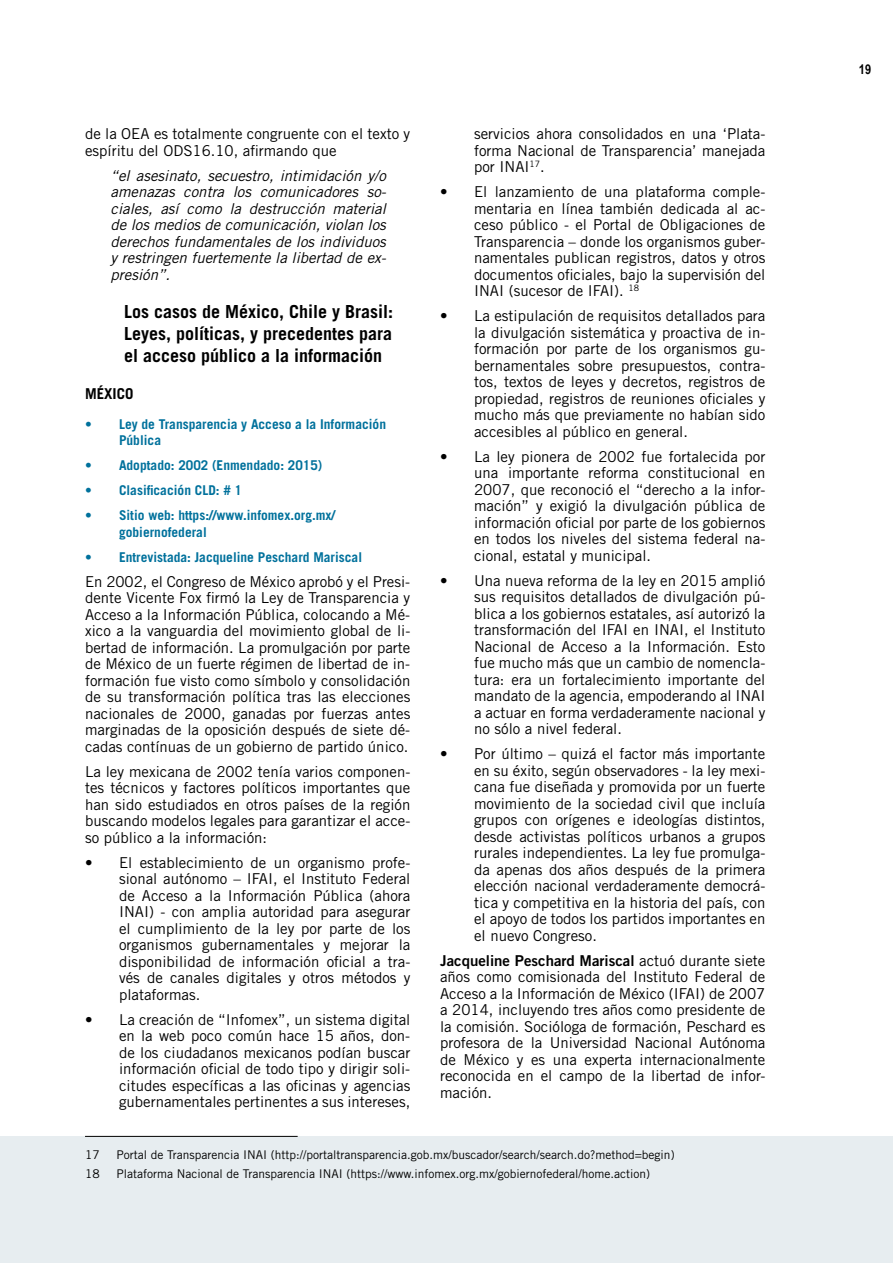
<style>
.page{position:relative;width:893px;height:1263px;background:#fff}
.page>*{position:absolute;margin:0;border:0;box-sizing:border-box;transform-origin:0 0}
.t1{font:700 18px/21.6px "Trade Gothic";color:#000;text-align:justify}
.t2{font:15px/16.5px "Trade Gothic";color:#000;text-align:justify}
.t3{font:italic 15px/16.5px "Trade Gothic";color:#000;text-align:justify}
.t4{font:15px "Trade Gothic Bold Two";color:#000}
.t5{font:700 15px "Trade Gothic";color:#000}
.t6{font:700 13.5px/16.5px "Trade Gothic";color:#00719c}
.t7{font:700 13.5px "Arial Narrow";color:#000}
.t8{font:12px "Trade Gothic";color:#000}
.s1{font-family:"Trade Gothic"}
</style>
<div class="page">
<div style="left:0;top:1137px;width:893px;height:126px;background:#e7edf0"></div>
<hr style="left:85px;top:1136px;width:213px;height:1px;background:#000">
<p class="t2" style="left:85px;top:125px;width:327px">de la OEA es totalmente congruente con el texto y espíritu del ODS16.10, afirmando que</p>
<p class="t3" style="left:111px;top:167px;width:277px">“el asesinato, secuestro, intimidación y/o amenazas contra los comunicadores so&shy;ciales, así como la destrucción material de los medios de comunicación, violan los derechos fundamentales de los individuos y restringen fuertemente la libertad de ex&shy;presión”.</p>
<p class="t1" style="left:124px;top:301px;width:271px">Los casos de México, Chile y Brasil:<br>Leyes, políticas, y precedentes para el acceso público a la información</p>
<p class="t5" style="left:85px;top:385px;width:50px">MÉXICO</p>
<p class="t6" style="left:119px;top:415px;width:269px;text-indent:-34px">• Ley de Transparencia y Acceso a la Información<br>Pública</p>
<p class="t6" style="left:85px;top:457px;width:239px">• Adoptado: 2002 (Enmendado: 2015)</p>
<p class="t6" style="left:85px;top:482px;width:159px">• Clasificación CLD: # 1</p>
<p class="t6" style="left:119px;top:507px;width:218px;text-indent:-34px">• Sitio web: https://www.infomex.org.mx/ gobiernofederal</p>
<p class="t6" style="left:85px;top:548px;width:279px">• Entrevistada: Jacqueline Peschard Mariscal</p>
<p class="t2" style="left:85px;top:573px;width:327px">En 2002, el Congreso de México aprobó y el Presi&shy;dente Vicente Fox firmó la Ley de Transparencia y Acceso a la Información Pública, colocando a Mé&shy;xico a la vanguardia del movimiento global de li&shy;bertad de información. La promulgación por parte de México de un fuerte régimen de libertad de in&shy;formación fue visto como símbolo y consolidación de su transformación política tras las elecciones nacionales de 2000, ganadas por fuerzas antes marginadas de la oposición después de siete dé&shy;cadas contínuas de un gobierno de partido único.</p>
<p class="t2" style="left:85px;top:763px;width:327px">La ley mexicana de 2002 tenía varios componen&shy;tes técnicos y factores políticos importantes que han sido estudiados en otros países de la región buscando modelos legales para garantizar el acce&shy;so público a la información:</p>
<p class="t2" style="left:119px;top:854px;width:293px;text-indent:-34px">• El establecimiento de un organismo profe&shy;sional autónomo – IFAI, el Instituto Federal de Acceso a la Información Pública (ahora INAI) - con amplia autoridad para asegurar el cumplimiento de la ley por parte de los organismos gubernamentales y mejorar la disponibilidad de información oficial a tra&shy;vés de canales digitales y otros métodos y plataformas.</p>
<p class="t2" style="left:119px;top:1011px;width:293px;text-indent:-34px">• La creación de “Infomex”, un sistema digital en la web poco común hace 15 años, don&shy;de los ciudadanos mexicanos podían buscar información oficial de todo tipo y dirigir soli&shy;citudes específicas a las oficinas y agencias gubernamentales pertinentes a sus intereses,</p>
<p class="t2" style="left:474px;top:125px;width:293px">servicios ahora consolidados en una ‘Plata&shy;forma Nacional de Transparencia’ manejada por INAI<sup>17</sup>.</p>
<p class="t2" style="left:474px;top:183px;width:293px;text-indent:-34px">• El lanzamiento de una plataforma comple&shy;mentaria en línea también dedicada al ac&shy;ceso público - el Portal de Obligaciones de Transparencia – donde los organismos guber&shy;namentales publican registros, datos y otros documentos oficiales, bajo la supervisión del INAI (sucesor de IFAI). <sup>18</sup></p>
<p class="t2" style="left:474px;top:307px;width:293px;text-indent:-34px">• La estipulación de requisitos detallados para la divulgación sistemática y proactiva de in&shy;formación por parte de los organismos gu&shy;bernamentales sobre presupuestos, contra&shy;tos, textos de leyes y decretos, registros de propiedad, registros de reuniones oficiales y mucho más que previamente no habían sido accesibles al público en general.</p>
<p class="t2" style="left:474px;top:448px;width:293px;text-indent:-34px">• La ley pionera de 2002 fue fortalecida por una importante reforma constitucional en 2007, que reconoció el “derecho a la infor&shy;mación” y exigió la divulgación pública de información oficial por parte de los gobiernos en todos los niveles del sistema federal na&shy;cional, estatal y municipal.</p>
<p class="t2" style="left:474px;top:572px;width:293px;text-indent:-34px">• Una nueva reforma de la ley en 2015 amplió sus requisitos detallados de divulgación pú&shy;blica a los gobiernos estatales, así autorizó la transformación del IFAI en INAI, el Instituto Nacional de Acceso a la Información. Esto fue mucho más que un cambio de nomencla&shy;tura: era un fortalecimiento importante del mandato de la agencia, empoderando al INAI a actuar en forma verdaderamente nacional y no sólo a nivel federal.</p>
<p class="t2" style="left:474px;top:745px;width:293px;text-indent:-34px">• Por último – quizá el factor más importante en su éxito, según observadores - la ley mexi&shy;cana fue diseñada y promovida por un fuerte movimiento de la sociedad civil que incluía grupos con orígenes e ideologías distintos, desde activistas políticos urbanos a grupos rurales independientes. La ley fue promulga&shy;da apenas dos años después de la primera elección nacional verdaderamente democrá&shy;tica y competitiva en la historia del país, con el apoyo de todos los partidos importantes en el nuevo Congreso.</p>
<p class="t4" style="left:440px;top:951px;width:327px">Jacqueline Peschard Mariscal <span class="s1">actuó durante siete</span></p>
<p class="t2" style="left:440px;top:968px;width:327px">años como comisionada del Instituto Federal de Acceso a la Información de México (IFAI) de 2007 a 2014, incluyendo tres años como presidente de la comisión. Socióloga de formación, Peschard es profesora de la Universidad Nacional Autónoma de México y es una experta internacionalmente reconocida en el campo de la libertad de infor&shy;mación.</p>
<p class="t8" style="left:85px;top:1148px;width:16px">17</p>
<p class="t8" style="left:117px;top:1148px;width:560px">Portal de Transparencia INAI (http://portaltransparencia.gob.mx/buscador/search/search.do?method=begin)</p>
<p class="t8" style="left:85px;top:1166px;width:16px">18</p>
<p class="t8" style="left:117px;top:1166px;width:535px">Plataforma Nacional de Transparencia INAI (https://www.infomex.org.mx/gobiernofederal/home.action)</p>
<p class="t7" style="left:859px;top:59px;width:14px">19</p>
</div>
